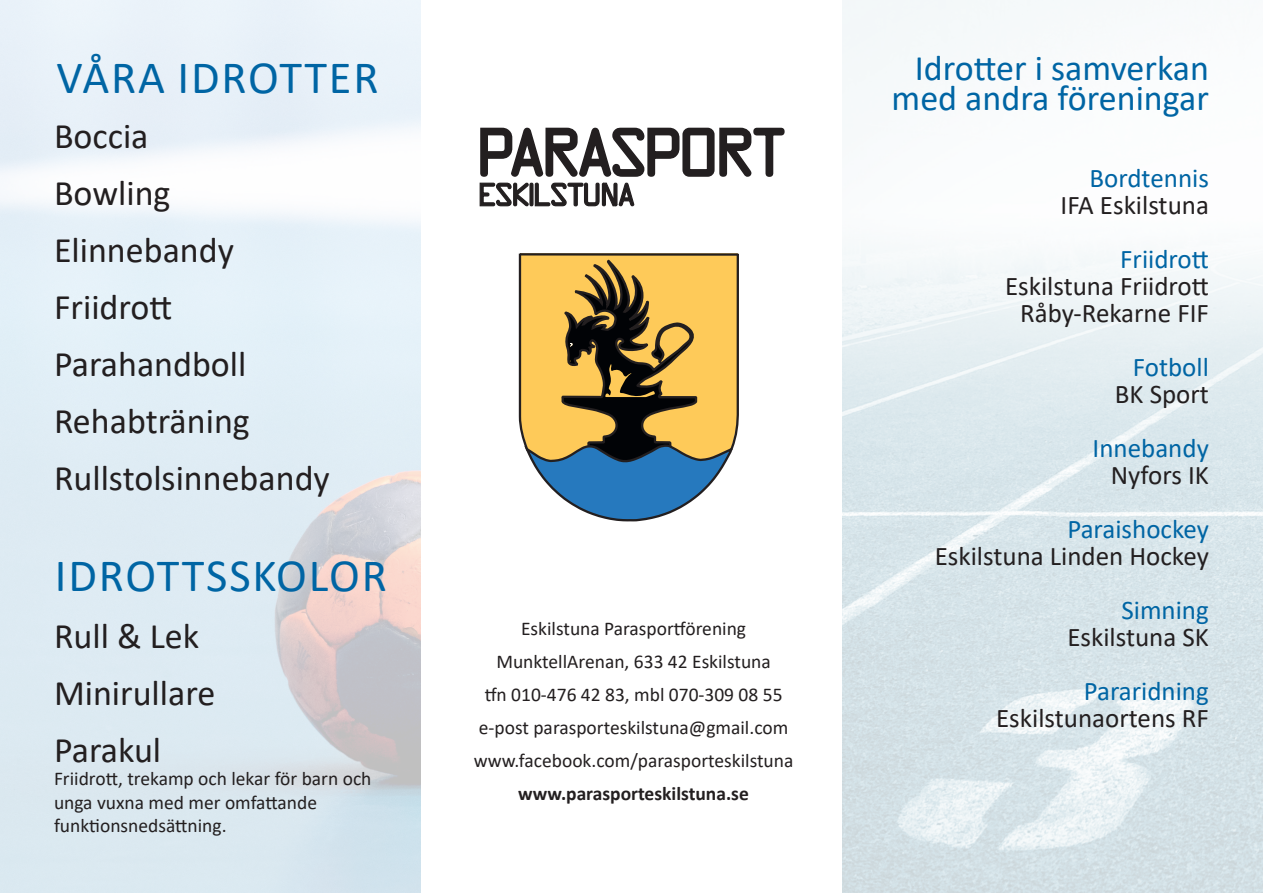
<style>
.page{position:relative;width:1263px;height:893px;background:#fff}
.page>*{position:absolute;margin:0;border:0;box-sizing:border-box;transform-origin:0 0}
.t1{font:46.5px "Calibri";letter-spacing:.04em;color:#0065a4}
.t2{font:36px/57px "Calibri";color:#231f20}
.t3{font:36px/30px "Calibri";color:#0065a4;text-align:right}
.t4{font:27px/27px "Calibri";color:#231f20;text-align:center}
.t5{font:27px "Calibri";color:#0065a4}
.t6{font:19.5px/33px "Calibri";color:#231f20;text-align:center}
.t7{font:700 19.5px "Calibri";color:#231f20}
</style>
<div class="page">
<img style="left:842px;top:0;width:421px;height:893px">
<svg style="left:479px;top:127px;width:306px;height:80px"></svg>
<svg style="left:518px;top:253px;width:221px;height:269px;background:#a89967"></svg>
<h1 class="t1" style="left:56px;top:45px;width:324px">VÅRA IDROTTER</h1>
<h2 class="t3" style="left:891px;top:52px;width:319px">Idrotter i samverkan med andra föreningar</h2>
<h2 class="t2" style="left:54px;top:107px;width:277px">Boccia<br>Bowling<br>Elinnebandy<br>Friidrott<br>Parahandboll<br>Rehabträning<br>Rullstolsinnebandy</h2>
<h1 class="t1" style="left:55px;top:543px;width:334px">IDROTTSSKOLOR</h1>
<h2 class="t2" style="left:54px;top:606px;width:163px">Rull &amp; Lek<br>Minirullare<br>Parakul</h2>
<p class="t6" style="left:54px;top:767px;width:319px;line-height:23.4px;text-align:left">Friidrott, trekamp och lekar för barn och unga vuxna med mer omfattande funktionsnedsättning.</p>
<p class="t6" style="left:474px;top:611px;width:321px">Eskilstuna Parasportförening MunktellArenan, 633 42 Eskilstuna<br>tfn 010-476 42 83, mbl 070-309 08 55 e-post parasporteskilstuna@gmail.com www.facebook.com/parasporteskilstuna</p>
<p class="t7" style="left:518px;top:779px;width:232px">www.parasporteskilstuna.se</p>
<h3 class="t5" style="left:1089px;top:159px;width:121px">Bordtennis</h3>
<h3 class="t4" style="left:1060px;top:190px;width:150px">IFA Eskilstuna</h3>
<h3 class="t5" style="left:1120px;top:240px;width:90px">Friidrott</h3>
<h3 class="t4" style="left:1005px;top:271px;width:205px">Eskilstuna Friidrott<br>Råby-Rekarne FIF</h3>
<h3 class="t5" style="left:1133px;top:348px;width:78px">Fotboll</h3>
<h3 class="t4" style="left:1115px;top:379px;width:96px">BK Sport</h3>
<h3 class="t5" style="left:1092px;top:429px;width:118px">Innebandy</h3>
<h3 class="t4" style="left:1111px;top:460px;width:100px">Nyfors IK</h3>
<h3 class="t5" style="left:1067px;top:510px;width:143px">Paraishockey</h3>
<h3 class="t4" style="left:935px;top:541px;width:276px">Eskilstuna Linden Hockey</h3>
<h3 class="t5" style="left:1121px;top:591px;width:89px">Simning</h3>
<h3 class="t4" style="left:1067px;top:622px;width:143px">Eskilstuna SK</h3>
<h3 class="t5" style="left:1084px;top:672px;width:127px">Pararidning</h3>
<h3 class="t4" style="left:996px;top:703px;width:214px">Eskilstunaortens RF</h3>
</div>
